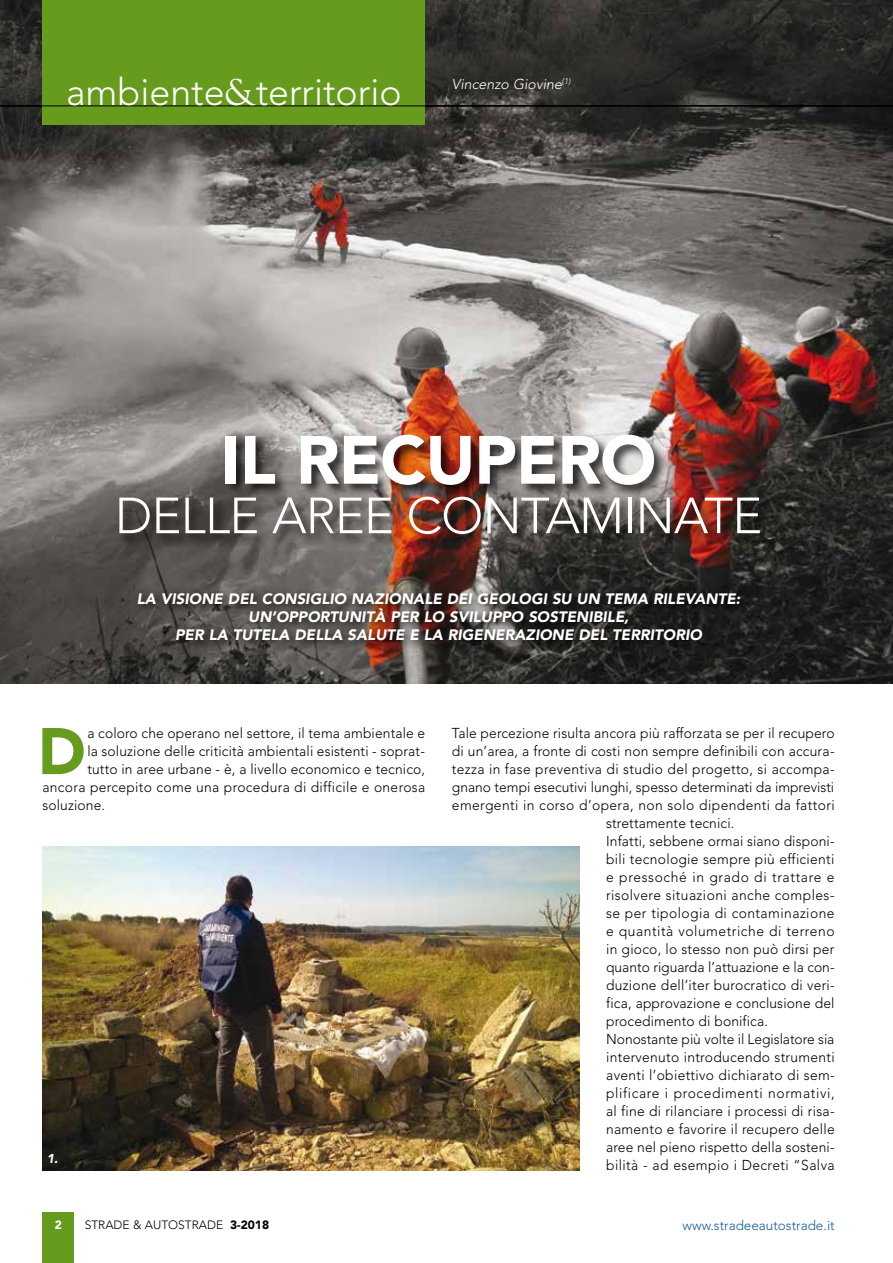
<style>
.page{position:relative;width:893px;height:1263px;background:#fff}
.page>*{position:absolute;margin:0;border:0;box-sizing:border-box;transform-origin:0 0}
.t1{font:900 67.5px "Avenir";letter-spacing:-.015em;color:#fff}
.t2{font:900 65.1px "Avenir";color:#679b1d}
.t3{font:300 50.25px "Avenir";letter-spacing:-.015em;color:#fff}
.t4{font:300 37.5px "Avenir";color:#fff}
.t5{font:italic 900 15px/18px "Avenir";color:#fff;text-align:center}
.t6{font:300 14.25px "Avenir";letter-spacing:.01em;color:#000}
.t7{font:300 14.25px "Avenir";letter-spacing:.03em;color:#000}
.t8{font:300 14.25px "Avenir";letter-spacing:.045em;color:#000}
.t9{font:300 14.25px "Avenir";letter-spacing:.04em;color:#000}
.t10{font:italic 300 14.25px "Avenir";color:#fff}
.t11{font:300 13.5px "Avenir";color:#165b9a}
.t12{font:italic 900 12.75px "Avenir";color:#fff}
.t13{font:300 12px "Avenir";color:#000}
.t14{font:900 12px "Avenir";color:#fff}
.s1{font-family:"Goudy Std";font-weight:400}
.s2{font-weight:900}
</style>
<div class="page">
<div style="left:42px;top:1212px;width:32px;height:51px;background:#679b1d"></div>
<img style="left:0;top:0;width:893px;height:683px">
<div style="left:43px;top:0;width:382px;height:124px;background:#679b1d"></div>
<hr style="left:0;top:106px;width:893px;height:1px;background:#000">
<div style="left:117px;top:432px;width:656px;height:116px;background:#000;opacity:.75"></div>
<svg style="left:132px;top:587px;width:620px;height:65px"></svg>
<img style="left:43px;top:846px;width:536px;height:324px">
<h3 class="t4" style="left:66px;top:70px;width:337px">ambiente<span class="s1">&amp;</span>territorio</h3>
<p class="t10" style="left:452px;top:76px;width:120px">Vincenzo Giovine<sup>(1)</sup></p>
<h1 class="t1" style="left:221px;top:419px;width:437px">IL RECUPERO</h1>
<h3 class="t3" style="left:115px;top:486px;width:649px">DELLE AREE CONTAMINATE</h3>
<p class="t5" style="left:137px;top:590px;width:605px">LA VISIONE DEL CONSIGLIO NAZIONALE DEI GEOLOGI SU UN TEMA RILEVANTE:<br>UN’OPPORTUNITÀ PER LO SVILUPPO SOSTENIBILE,<br>PER LA TUTELA DELLA SALUTE E LA RIGENERAZIONE DEL TERRITORIO</p>
<h2 class="t2" style="left:38px;top:712px;width:49px">D</h2>
<p class="t6" style="left:87px;top:725px;width:339px">a coloro che operano nel settore, il tema ambientale e</p>
<p class="t6" style="left:87px;top:743px;width:339px">la soluzione delle criticità ambientali esistenti - soprat-</p>
<p class="t6" style="left:87px;top:761px;width:339px">tutto in aree urbane - è, a livello economico e tecnico,</p>
<p class="t6" style="left:42px;top:779px;width:384px">ancora percepito come una procedura di difficile e onerosa</p>
<p class="t6" style="left:42px;top:797px;width:64px">soluzione.</p>
<p class="t12" style="left:47px;top:1151px;width:13px">1.</p>
<p class="t6" style="left:452px;top:725px;width:384px">Tale percezione risulta ancora più rafforzata se per il recupero</p>
<p class="t6" style="left:452px;top:743px;width:384px">di un’area, a fronte di costi non sempre definibili con accura-</p>
<p class="t6" style="left:452px;top:761px;width:384px">tezza in fase preventiva di studio del progetto, si accompa-</p>
<p class="t6" style="left:452px;top:779px;width:384px">gnano tempi esecutivi lunghi, spesso determinati da imprevisti</p>
<p class="t7" style="left:452px;top:797px;width:384px">emergenti in corso d’opera, non solo dipendenti da fattori</p>
<p class="t6" style="left:606px;top:815px;width:130px">strettamente tecnici.</p>
<p class="t6" style="left:606px;top:833px;width:230px">Infatti, sebbene ormai siano disponi-</p>
<p class="t6" style="left:606px;top:851px;width:230px">bili tecnologie sempre più efficienti</p>
<p class="t8" style="left:606px;top:869px;width:230px">e pressoché in grado di trattare e</p>
<p class="t7" style="left:606px;top:887px;width:230px">risolvere situazioni anche comples-</p>
<p class="t7" style="left:606px;top:905px;width:230px">se per tipologia di contaminazione</p>
<p class="t9" style="left:606px;top:923px;width:230px">e quantità volumetriche di terreno</p>
<p class="t6" style="left:606px;top:941px;width:230px">in gioco, lo stesso non può dirsi per</p>
<p class="t6" style="left:606px;top:959px;width:230px">quanto riguarda l’attuazione e la con-</p>
<p class="t6" style="left:606px;top:977px;width:230px">duzione dell’iter burocratico di veri-</p>
<p class="t6" style="left:606px;top:995px;width:230px">fica, approvazione e conclusione del</p>
<p class="t6" style="left:606px;top:1013px;width:163px">procedimento di bonifica.</p>
<p class="t6" style="left:606px;top:1031px;width:230px">Nonostante più volte il Legislatore sia</p>
<p class="t6" style="left:606px;top:1049px;width:230px">intervenuto introducendo strumenti</p>
<p class="t6" style="left:606px;top:1067px;width:230px">aventi l’obiettivo dichiarato di sem-</p>
<p class="t8" style="left:606px;top:1085px;width:230px">plificare i procedimenti normativi,</p>
<p class="t6" style="left:606px;top:1103px;width:230px">al fine di rilanciare i processi di risa-</p>
<p class="t6" style="left:606px;top:1121px;width:230px">namento e favorire il recupero delle</p>
<p class="t6" style="left:606px;top:1139px;width:230px">aree nel pieno rispetto della sosteni-</p>
<p class="t7" style="left:606px;top:1157px;width:230px">bilità - ad esempio i Decreti “Salva</p>
<p class="t14" style="left:55px;top:1217px;width:9px">2</p>
<p class="t13" style="left:85px;top:1218px;width:186px">STRADE &amp; AUTOSTRADE <span class="s2">3-2018</span></p>
<p class="t11" style="left:683px;top:1217px;width:154px">www.stradeeautostrade.it</p>
</div>
